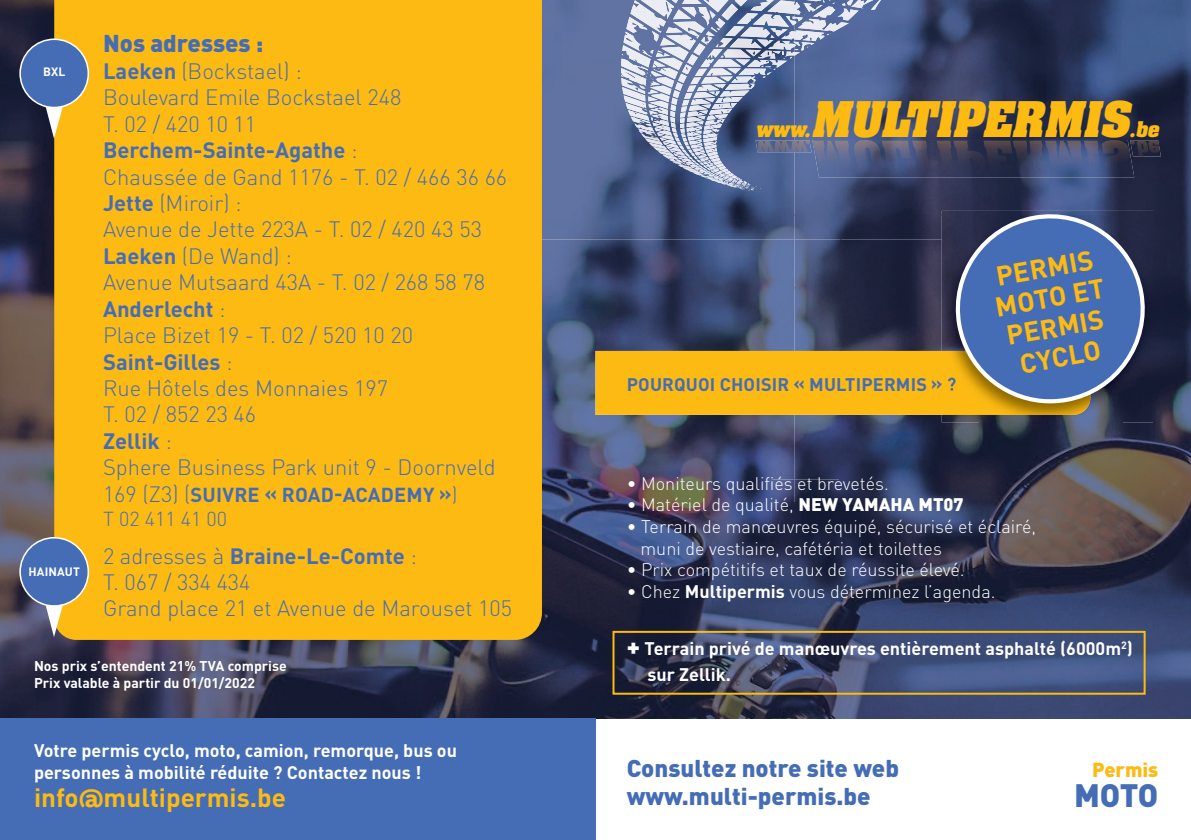
<style>
.page{position:relative;width:1191px;height:840px;background:#fff}
.page>*{position:absolute;margin:0;border:0;box-sizing:border-box;transform-origin:0 0}
.t1{font:italic 700 41.8px "Aachen Std";color:#fcba13}
.t2{font:900 32px "DIN Pro";color:#456db5}
.t3{font:700 27px/30px "DIN Pro";color:#fcba13;text-align:center}
.t4{font:700 26px "DIN Pro";color:#fcba13}
.t5{font:900 24px/28.8px "DIN Pro";color:#456db5}
.t6{font:300 22px/26.4px "DIN Pro";color:#456db5}
.t7{font:700 20px/24px "DIN Pro";letter-spacing:.01em;color:#456db5}
.t8{font:900 20px "DIN Pro";color:#fcba13}
.t9{font:italic 700 18.4px "Aachen Std";color:#fcba13}
.t10{font:300 18px/21.6px "DIN Pro";color:#fff}
.t11{font:700 18px/21.6px "DIN Pro";color:#fff}
.t12{font:700 18px "DIN Pro";letter-spacing:.01em;color:#456db5}
.t13{font:700 14px/16.8px "DIN Pro";color:#fff}
.t14{font:700 12px "DIN Pro";letter-spacing:.01em;color:#fff}
.s1{font-weight:700}
.s2{font-weight:300;font-size:22px}
.s3{font-weight:300}
.s4{font-family:"Effra"}
.s5{font-weight:900}
.s6{font-weight:900;font-size:24px}
</style>
<div class="page">
<img style="left:794px;top:0;width:397px;height:214px">
<img style="left:0;top:0;width:54px;height:239px">
<img style="left:1153px;top:214px;width:38px;height:25px">
<img style="left:542px;top:288px;width:228px;height:191px">
<img style="left:841px;top:479px;width:350px;height:239px">
<img style="left:0;top:239px;width:349px;height:479px">
<img style="left:542px;top:0;width:252px;height:288px">
<img style="left:1122px;top:239px;width:69px;height:240px">
<img style="left:841px;top:414px;width:138px;height:65px">
<img style="left:770px;top:414px;width:71px;height:304px">
<img style="left:349px;top:639px;width:70px;height:79px">
<img style="left:979px;top:422px;width:143px;height:57px">
<img style="left:419px;top:479px;width:352px;height:239px">
<img style="left:625px;top:0;width:242px;height:181px">
<div style="left:0;top:718px;width:595px;height:121px;background:#456db5"></div>
<img style="left:755px;top:140px;width:56px;height:12px">
<img style="left:812px;top:140px;width:322px;height:37px">
<img style="left:1130px;top:140px;width:31px;height:16px">
<img style="left:630px;top:0;width:251px;height:33px">
<img style="left:736px;top:187px;width:25px;height:2px">
<div style="left:612px;top:630px;width:533px;height:64px;border:2px solid #fcba13"></div>
<img style="left:941px;top:211px;width:212px;height:211px">
<svg style="left:595px;top:209px;width:555px;height:205px;background:#696965"></svg>
<div style="left:54px;top:0;width:488px;height:639px;background:#fcba13"></div>
<svg style="left:19px;top:38px;width:71px;height:100px;background:#73797d"></svg>
<svg style="left:19px;top:536px;width:71px;height:100px;background:#7e8389"></svg>
<p class="t14" style="left:43px;top:64px;width:24px">BXL</p>
<p class="t14" style="left:29px;top:563px;width:53px">HAINAUT</p>
<p class="t5" style="left:103px;top:28px;width:162px">Nos adresses :</p>
<p class="t6" style="left:103px;top:57px;width:406px"><span class="s1">Laeken</span> (Bockstael) :<br>Boulevard Emile Bockstael 248<br>T. 02 / 420 10 11<br><span class="s1">Berchem-Sainte-Agathe</span> :<br>Chaussée de Gand 1176 - T. 02 / 466 36 66<br><span class="s1">Jette</span> (Miroir) :<br>Avenue de Jette 223A - T. 02 / 420 43 53<br><span class="s1">Laeken</span> (De Wand) :<br>Avenue Mutsaard 43A - T. 02 / 268 58 78<br><span class="s1">Anderlecht</span> :<br>Place Bizet 19 - T. 02 / 520 10 20<br><span class="s1">Saint-Gilles</span> :<br>Rue Hôtels des Monnaies 197<br>T. 02 / 852 23 46<br><span class="s1">Zellik</span> :<br>Sphere Business Park unit 9 - Doornveld</p>
<p class="t7" style="left:103px;top:481px;width:356px"><span class="s2">169 (Z3) (</span>SUIVRE « ROAD-ACADEMY »<span class="s3">)<br>T 02 411 41 00</span></p>
<p class="t6" style="left:103px;top:541px;width:411px">2 adresses à <span class="s1">Braine-Le-Comte</span> :<br>T. 067 / 334 434<br>Grand place 21 et Avenue de Marouset 105</p>
<p class="t13" style="left:34px;top:656px;width:254px">Nos prix s’entendent 21% TVA comprise<br>Prix valable à partir du 01/01/2022</p>
<p class="t11" style="left:34px;top:738px;width:424px">Votre permis cyclo, moto, camion, remorque, bus ou personnes à mobilité réduite ? Contactez nous !</p>
<p class="t4" style="left:34px;top:779px;width:253px">info<span class="s4">@</span>multipermis.be</p>
<h1 class="t1" style="left:810px;top:89px;width:331px">MULTIPERMIS</h1>
<p class="t9" style="left:1129px;top:115px;width:36px">.be</p>
<p class="t9" style="left:755px;top:115px;width:61px">www.</p>
<p class="t12" style="left:627px;top:371px;width:331px">POURQUOI CHOISIR « MULTIPERMIS » ?</p>
<p class="t3" style="left:987px;top:262px;width:112px;rotate:-10deg">PERMIS<br>MOTO ET<br>PERMIS<br>CYCLO</p>
<p class="t10" style="left:626px;top:471px;width:263px">• Moniteurs qualifiés et brevetés.</p>
<p class="t10" style="left:626px;top:493px;width:338px">• Matériel de qualité, <span class="s5">NEW YAMAHA MT07</span></p>
<p class="t10" style="left:640px;top:514px;width:397px;text-indent:-14px">• Terrain de manœuvres équipé, sécurisé et éclairé, muni de vestiaire, cafétéria et toilettes</p>
<p class="t10" style="left:626px;top:557px;width:339px">• Prix compétitifs et taux de réussite élevé.</p>
<p class="t10" style="left:626px;top:579px;width:370px">• Chez <span class="s1">Multipermis</span> vous déterminez l’agenda.</p>
<p class="t11" style="left:647px;top:634px;width:487px;line-height:26px;text-indent:-21px"><span class="s6">+</span> Terrain privé de manœuvres entièrement asphalté (6000m<sup>2</sup>) sur Zellik.</p>
<p class="t5" style="left:626px;top:752px;width:274px">Consultez notre site web www.multi-permis.be</p>
<p class="t8" style="left:1092px;top:755px;width:68px">Permis</p>
<h2 class="t2" style="left:1074px;top:772px;width:86px">MOTO</h2>
</div>
